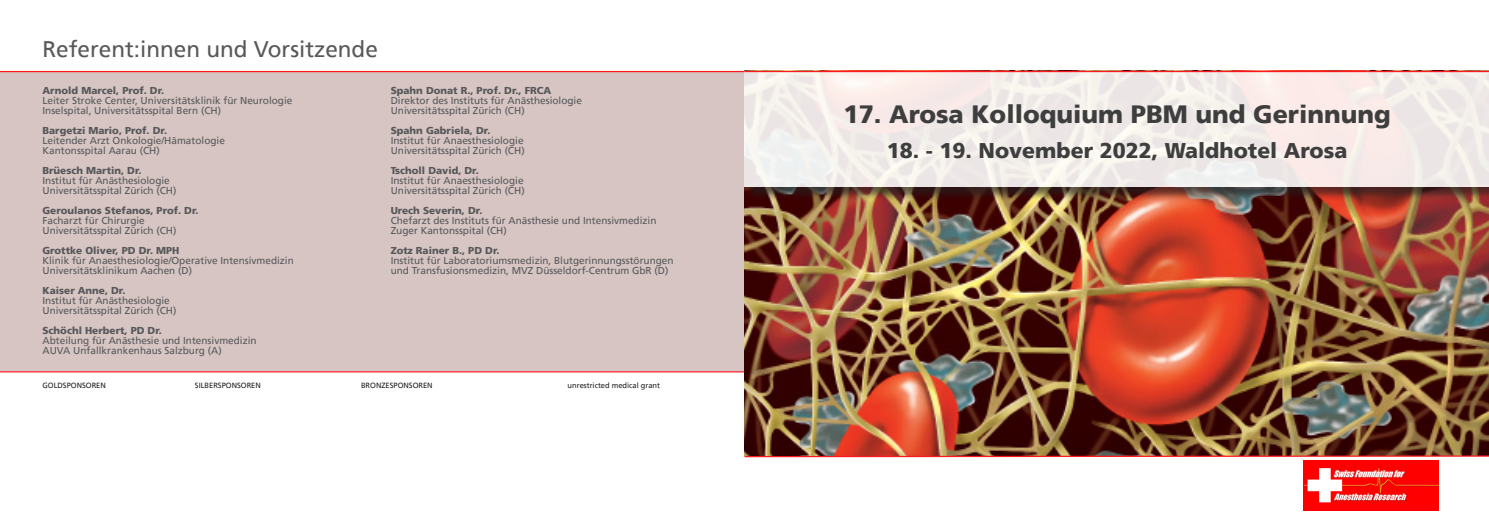
<style>
.page{position:relative;width:1489px;height:525px;background:#fff}
.page>*{position:absolute;margin:0;border:0;box-sizing:border-box;transform-origin:0 0}
.t1{font:900 25px "Frutiger";color:#3e3e3f}
.t2{font:22.5px "Frutiger";color:#57585a}
.t3{font:900 21.25px "Frutiger";color:#3e3e3f}
.t4{font:10px "Frutiger";color:#57585a}
.t5{font:900 10px "Frutiger";color:#57585a}
.t6{font:7.5px "Frutiger";color:#231f20}
</style>
<div class="page">
<div style="left:0;top:71px;width:744px;height:300px;background:#d6c5c2"></div>
<img style="left:1303px;top:460px;width:135px;height:50px">
<hr style="left:0;top:371px;width:1458px;height:1px;background:#fc1922">
<hr style="left:0;top:71px;width:744px;height:1px;background:#fc1922">
<img style="left:744px;top:200px;width:744px;height:254px">
<div style="left:744px;top:71px;width:744px;height:129px;background:#231f20;opacity:.75"></div>
<div style="left:744px;top:71px;width:744px;height:116px;background:linear-gradient(to right,#f3eeeb,#f4ebe8)"></div>
<hr style="left:744px;top:71px;width:744px;height:1px;background:#fc1922">
<svg style="left:744px;top:454px;width:744px;height:3px"></svg>
<p class="t2" style="left:43px;top:36px;width:337px">Referent:innen und Vorsitzende</p>
<p class="t5" style="left:43px;top:84px;width:123px">Arnold Marcel, Prof. Dr.</p>
<p class="t4" style="left:43px;top:95px;width:251px">Leiter Stroke Center, Universitätsklinik für Neurologie</p>
<p class="t4" style="left:43px;top:105px;width:180px">Inselspital, Universitätsspital Bern (CH)</p>
<p class="t5" style="left:43px;top:124px;width:126px">Bargetzi Mario, Prof. Dr.</p>
<p class="t4" style="left:43px;top:135px;width:184px">Leitender Arzt Onkologie/Hämatologie</p>
<p class="t4" style="left:43px;top:145px;width:119px">Kantonsspital Aarau (CH)</p>
<p class="t5" style="left:43px;top:164px;width:101px">Brüesch Martin, Dr.</p>
<p class="t4" style="left:43px;top:175px;width:129px">Institut für Anästhesiologie</p>
<p class="t4" style="left:43px;top:185px;width:135px">Universitätsspital Zürich (CH)</p>
<p class="t5" style="left:43px;top:204px;width:157px">Geroulanos Stefanos, Prof. Dr.</p>
<p class="t4" style="left:43px;top:215px;width:104px">Facharzt für Chirurgie</p>
<p class="t4" style="left:43px;top:225px;width:135px">Universitätsspital Zürich (CH)</p>
<p class="t5" style="left:43px;top:244px;width:138px">Grottke Oliver, PD Dr. MPH</p>
<p class="t4" style="left:43px;top:255px;width:253px">Klinik für Anaesthesiologie/Operative Intensivmedizin</p>
<p class="t4" style="left:43px;top:265px;width:151px">Universitätsklinikum Aachen (D)</p>
<p class="t5" style="left:43px;top:284px;width:84px">Kaiser Anne, Dr.</p>
<p class="t4" style="left:43px;top:295px;width:129px">Institut für Anästhesiologie</p>
<p class="t4" style="left:43px;top:305px;width:135px">Universitätsspital Zürich (CH)</p>
<p class="t5" style="left:43px;top:324px;width:121px">Schöchl Herbert, PD Dr.</p>
<p class="t4" style="left:43px;top:335px;width:215px">Abteilung für Anästhesie und Intensivmedizin</p>
<p class="t4" style="left:43px;top:345px;width:181px">AUVA Unfallkrankenhaus Salzburg (A)</p>
<p class="t5" style="left:390px;top:84px;width:162px">Spahn Donat R., Prof. Dr., FRCA</p>
<p class="t4" style="left:390px;top:95px;width:193px">Direktor des Instituts für Anästhesiologie</p>
<p class="t4" style="left:390px;top:105px;width:135px">Universitätsspital Zürich (CH)</p>
<p class="t5" style="left:390px;top:124px;width:101px">Spahn Gabriela, Dr.</p>
<p class="t4" style="left:390px;top:135px;width:134px">Institut für Anaesthesiologie</p>
<p class="t4" style="left:390px;top:145px;width:135px">Universitätsspital Zürich (CH)</p>
<p class="t5" style="left:390px;top:164px;width:90px">Tscholl David, Dr.</p>
<p class="t4" style="left:390px;top:175px;width:134px">Institut für Anaesthesiologie</p>
<p class="t4" style="left:390px;top:185px;width:135px">Universitätsspital Zürich (CH)</p>
<p class="t5" style="left:390px;top:204px;width:93px">Urech Severin, Dr.</p>
<p class="t4" style="left:390px;top:215px;width:267px">Chefarzt des Instituts für Anästhesie und Intensivmedizin</p>
<p class="t4" style="left:390px;top:225px;width:118px">Zuger Kantonsspital (CH)</p>
<p class="t5" style="left:390px;top:244px;width:110px">Zotz Rainer B., PD Dr.</p>
<p class="t4" style="left:390px;top:255px;width:284px">Institut für Laboratoriumsmedizin, Blutgerinnungsstörungen</p>
<p class="t4" style="left:390px;top:265px;width:279px">und Transfusionsmedizin, MVZ Düsseldorf-Centrum GbR (D)</p>
<p class="t6" style="left:43px;top:380px;width:65px">GOLDSPONSOREN</p>
<p class="t6" style="left:195px;top:380px;width:67px">SILBERSPONSOREN</p>
<p class="t6" style="left:361px;top:380px;width:73px">BRONZESPONSOREN</p>
<p class="t6" style="left:567px;top:380px;width:94px">unrestricted medical grant</p>
<p class="t1" style="left:843px;top:99px;width:549px">17. Arosa Kolloquium PBM und Gerinnung</p>
<p class="t3" style="left:886px;top:137px;width:462px">18. - 19. November 2022, Waldhotel Arosa</p>
</div>
